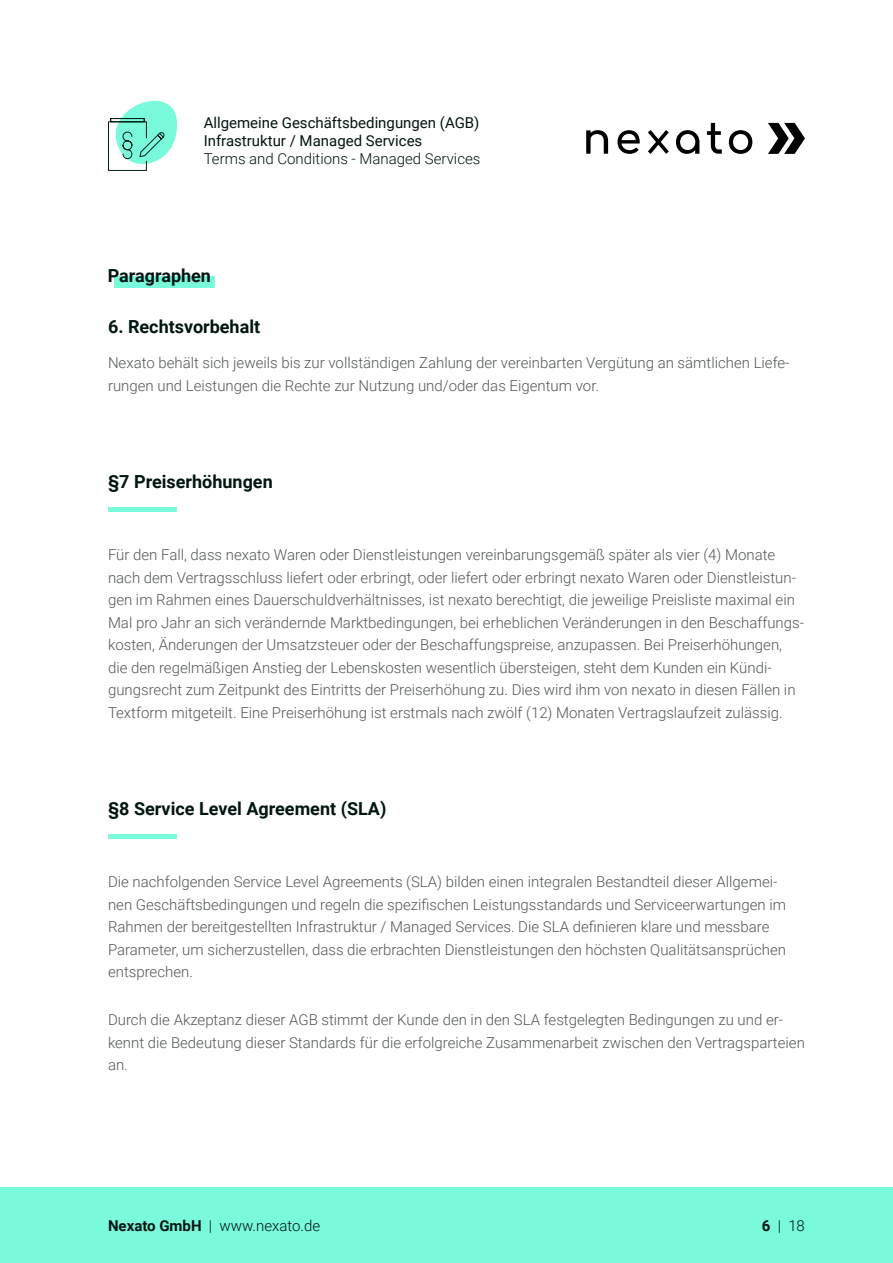
<style>
.page{position:relative;width:893px;height:1263px;background:#fff}
.page>*{position:absolute;margin:0;border:0;box-sizing:border-box;transform-origin:0 0}
.Headline_-_Paragraph{font:700 18px "Roboto";color:#001511}
.Subheadline_-_Absatz{font:700 18px "Roboto";color:#001511}
.Headline_-_Paragraph-2{font:300 15px/22.5px "Roboto";color:#535758}
.t1{font:15px/18px "Roboto";color:#001511}
.t2{font:300 15px "Roboto";color:#001511}
.s1{font-weight:700}
</style>
<div class="page">
<div style="left:0;top:1187px;width:893px;height:76px;background:#78fadb"></div>
<div style="left:114px;top:276px;width:101px;height:12px;background:#78fadb"></div>
<svg style="left:768px;top:123px;width:37px;height:31px"></svg>
<svg style="left:586px;top:130px;width:22px;height:24px"></svg>
<svg style="left:617px;top:130px;width:23px;height:24px"></svg>
<svg style="left:676px;top:130px;width:23px;height:24px"></svg>
<svg style="left:707px;top:123px;width:15px;height:31px"></svg>
<svg style="left:729px;top:130px;width:23px;height:24px"></svg>
<svg style="left:648px;top:130px;width:21px;height:24px"></svg>
<svg style="left:108px;top:100px;width:69px;height:71px"></svg>
<div style="left:108px;top:507px;width:68px;height:5px;background:#78fadb"></div>
<div style="left:108px;top:834px;width:68px;height:5px;background:#78fadb"></div>
<p class="t1" style="left:204px;top:113px;width:277px">Allgemeine Geschäftsbedingungen (AGB)<br>Infrastruktur / Managed Services</p>
<p class="t2" style="left:204px;top:148px;width:278px">Terms and Conditions - Managed Services</p>
<p class="Headline_-_Paragraph" style="left:108px;top:263px;width:105px">Paragraphen</p>
<p class="Subheadline_-_Absatz" style="left:108px;top:314px;width:154px">6. Rechtsvorbehalt</p>
<p class="Headline_-_Paragraph-2" style="left:108px;top:351px;width:683px">Nexato behält sich jeweils bis zur vollständigen Zahlung der vereinbarten Vergütung an sämtlichen Liefe&shy;rungen und Leistungen die Rechte zur Nutzung und/oder das Eigentum vor.</p>
<p class="Headline_-_Paragraph" style="left:108px;top:469px;width:166px">§7 Preiserhöhungen</p>
<p class="Headline_-_Paragraph-2" style="left:108px;top:543px;width:697px">Für den Fall, dass nexato Waren oder Dienstleistungen vereinbarungsgemäß später als vier (4) Monate nach dem Vertragsschluss liefert oder erbringt, oder liefert oder erbringt nexato Waren oder Dienstleistun&shy;gen im Rahmen eines Dauerschuldverhältnisses, ist nexato berechtigt, die jeweilige Preisliste maximal ein Mal pro Jahr an sich verändernde Marktbedingungen, bei erheblichen Veränderungen in den Beschaffungs&shy;kosten, Änderungen der Umsatzsteuer oder der Beschaffungspreise, anzupassen. Bei Preiserhöhungen, die den regelmäßigen Anstieg der Lebenskosten wesentlich übersteigen, steht dem Kunden ein Kündi&shy;gungsrecht zum Zeitpunkt des Eintritts der Preiserhöhung zu. Dies wird ihm von nexato in diesen Fällen in Textform mitgeteilt. Eine Preiserhöhung ist erstmals nach zwölf (12) Monaten Vertragslaufzeit zulässig.</p>
<p class="Headline_-_Paragraph" style="left:108px;top:796px;width:280px">§8 Service Level Agreement (SLA)</p>
<p class="Headline_-_Paragraph-2" style="left:108px;top:870px;width:679px">Die nachfolgenden Service Level Agreements (SLA) bilden einen integralen Bestandteil dieser Allgemei&shy;nen Geschäftsbedingungen und regeln die spezifischen Leistungsstandards und Serviceerwartungen im Rahmen der bereitgestellten Infrastruktur / Managed Services. Die SLA definieren klare und messbare Parameter, um sicherzustellen, dass die erbrachten Dienstleistungen den höchsten Qualitätsansprüchen entsprechen.</p>
<p class="Headline_-_Paragraph-2" style="left:108px;top:1008px;width:698px">Durch die Akzeptanz dieser AGB stimmt der Kunde den in den SLA festgelegten Bedingungen zu und er&shy;kennt die Bedeutung dieser Standards für die erfolgreiche Zusammenarbeit zwischen den Vertragsparteien an.</p>
<p class="t2" style="left:108px;top:1215px;width:214px"><span class="s1">Nexato GmbH</span> | www.nexato.de</p>
<p class="t2" style="left:762px;top:1215px;width:45px"><span class="s1">6</span> | 18</p>
</div>
